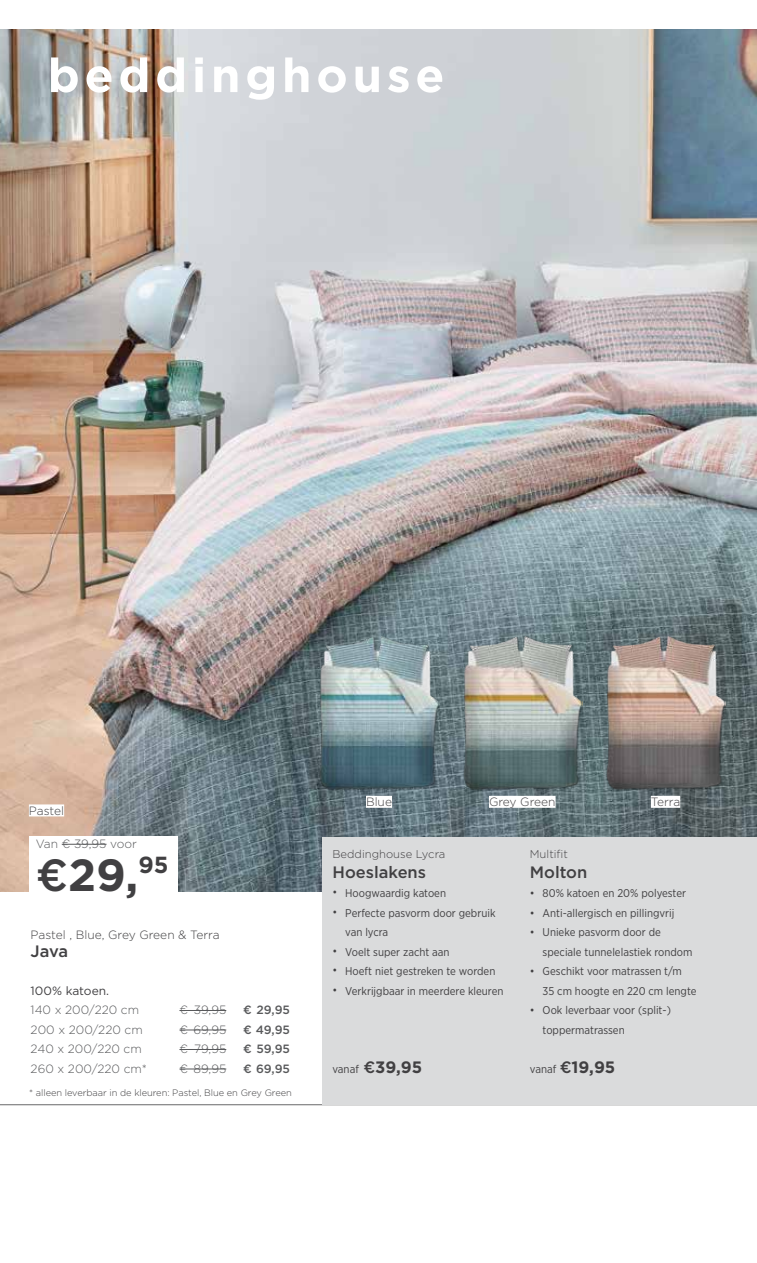
<style>
.page{position:relative;width:757px;height:1263px;background:#fff}
.page>*{position:absolute;margin:0;border:0;box-sizing:border-box;transform-origin:0 0}
.t1{font:700 45px "Gotham";color:#414042}
.t2{font:500 16.5px "Gotham";color:#414042}
.t3{font:300 12px "Gotham";color:#58595b}
.t4{font:300 12px "Gotham";color:#414042}
.t5{font:500 12px "Gotham";letter-spacing:-.005em;color:#58595b}
.t6{font:12px "Gotham";color:#414042}
.t7{font:11.25px/19.5px "Gotham Narrow";color:#414042}
.t8{font:300 11.25px "Gotham";color:#414042}
.t9{font:300 9.3px "Gotham";letter-spacing:-.005em;color:#414042}
.s1{font-weight:500}
.s2{font-family:"Gotham";font-weight:500;font-size:16.5px}
.s3{font-family:"Gotham";font-weight:700;font-size:16.5px}
</style>
<div class="page">
<img style="left:0;top:30px;width:757px;height:861px">
<hr style="left:0;top:1104px;width:757px;height:1px;background:#414042">
<div style="left:322px;top:837px;width:435px;height:267px;background:#dadbdc"></div>
<svg style="left:51px;top:57px;width:27px;height:36px"></svg>
<svg style="left:87px;top:66px;width:24px;height:27px"></svg>
<svg style="left:120px;top:57px;width:27px;height:36px"></svg>
<svg style="left:157px;top:57px;width:27px;height:36px"></svg>
<svg style="left:195px;top:57px;width:8px;height:35px"></svg>
<svg style="left:214px;top:66px;width:23px;height:26px"></svg>
<svg style="left:247px;top:66px;width:27px;height:34px"></svg>
<svg style="left:285px;top:57px;width:23px;height:35px"></svg>
<svg style="left:318px;top:66px;width:28px;height:27px"></svg>
<svg style="left:355px;top:67px;width:24px;height:26px"></svg>
<svg style="left:388px;top:66px;width:21px;height:27px"></svg>
<svg style="left:417px;top:66px;width:25px;height:27px"></svg>
<div style="left:366px;top:796px;width:26px;height:12px;background:#fff"></div>
<div style="left:29px;top:804px;width:35px;height:12px;background:#fff"></div>
<img style="left:319px;top:609px;width:120px;height:188px">
<div style="left:651px;top:796px;width:29px;height:12px;background:#fff"></div>
<img style="left:605px;top:609px;width:121px;height:188px">
<div style="left:489px;top:796px;width:66px;height:12px;background:#fff"></div>
<img style="left:462px;top:609px;width:120px;height:188px">
<div style="left:29px;top:837px;width:149px;height:95px;background:#fff"></div>
<hr style="left:62px;top:844px;width:45px;height:1px;background:#58595b">
<hr style="left:179px;top:1010px;width:47px;height:1px;background:#58595b">
<hr style="left:179px;top:1030px;width:47px;height:1px;background:#58595b">
<hr style="left:179px;top:1049px;width:47px;height:1px;background:#58595b">
<hr style="left:179px;top:1069px;width:47px;height:1px;background:#58595b">
<p class="t4" style="left:29px;top:803px;width:37px">Pastel</p>
<p class="t3" style="left:36px;top:836px;width:103px">Van € 39,95 voor</p>
<h1 class="t1" style="left:36px;top:845px;width:134px"><span class="s1">€</span>29,<sup>95</sup></h1>
<p class="t4" style="left:31px;top:928px;width:190px">Pastel , Blue, Grey Green &amp; Terra</p>
<h2 class="t2" style="left:31px;top:941px;width:39px">Java</h2>
<p class="t6" style="left:31px;top:983px;width:80px">100% katoen.</p>
<p class="t3" style="left:31px;top:1003px;width:110px">140 x 200/220 cm</p>
<p class="t3" style="left:179px;top:1003px;width:48px">€ 39,95</p>
<p class="t5" style="left:243px;top:1002px;width:48px">€ 29,95</p>
<p class="t3" style="left:31px;top:1022px;width:114px">200 x 200/220 cm</p>
<p class="t3" style="left:179px;top:1022px;width:48px">€ 69,95</p>
<p class="t5" style="left:243px;top:1022px;width:48px">€ 49,95</p>
<p class="t3" style="left:31px;top:1042px;width:113px">240 x 200/220 cm</p>
<p class="t3" style="left:179px;top:1042px;width:48px">€ 79,95</p>
<p class="t5" style="left:243px;top:1041px;width:48px">€ 59,95</p>
<p class="t3" style="left:31px;top:1061px;width:118px">260 x 200/220 cm*</p>
<p class="t3" style="left:179px;top:1061px;width:48px">€ 89,95</p>
<p class="t5" style="left:243px;top:1061px;width:48px">€ 69,95</p>
<p class="t9" style="left:29px;top:1086px;width:264px">* alleen leverbaar in de kleuren: Pastel, Blue en Grey Green</p>
<p class="t4" style="left:366px;top:794px;width:28px">Blue</p>
<p class="t4" style="left:489px;top:794px;width:68px">Grey Green</p>
<p class="t4" style="left:651px;top:794px;width:31px">Terra</p>
<p class="t8" style="left:332px;top:847px;width:114px">Beddinghouse Lycra</p>
<h2 class="t2" style="left:332px;top:861px;width:95px">Hoeslakens</h2>
<p class="t7" style="left:332px;top:883px;width:115px">• Hoogwaardig katoen</p>
<p class="t7" style="left:345px;top:903px;width:152px;text-indent:-13px">• Perfecte pasvorm door gebruik van lycra</p>
<p class="t7" style="left:332px;top:942px;width:119px">• Voelt super zacht aan</p>
<p class="t7" style="left:332px;top:961px;width:164px">• Hoeft niet gestreken te worden</p>
<p class="t7" style="left:332px;top:981px;width:172px">• Verkrijgbaar in meerdere kleuren</p>
<p class="t7" style="left:332px;top:1059px;width:91px">vanaf <span class="s2">€</span><span class="s3">39,95</span></p>
<p class="t8" style="left:530px;top:847px;width:40px">Multifit</p>
<h2 class="t2" style="left:530px;top:861px;width:59px">Molton</h2>
<p class="t7" style="left:530px;top:883px;width:158px">• 80% katoen en 20% polyester</p>
<p class="t7" style="left:530px;top:903px;width:146px">• Anti-allergisch en pillingvrij</p>
<p class="t7" style="left:543px;top:922px;width:151px;text-indent:-13px">• Unieke pasvorm door de speciale tunnelelastiek rondom</p>
<p class="t7" style="left:543px;top:961px;width:155px;text-indent:-13px">• Geschikt voor matrassen t/m<br>35 cm hoogte en 220 cm lengte</p>
<p class="t7" style="left:543px;top:1000px;width:130px;text-indent:-13px">• Ook leverbaar voor (split-) toppermatrassen</p>
<p class="t7" style="left:530px;top:1059px;width:87px">vanaf <span class="s2">€</span><span class="s3">19,95</span></p>
</div>
